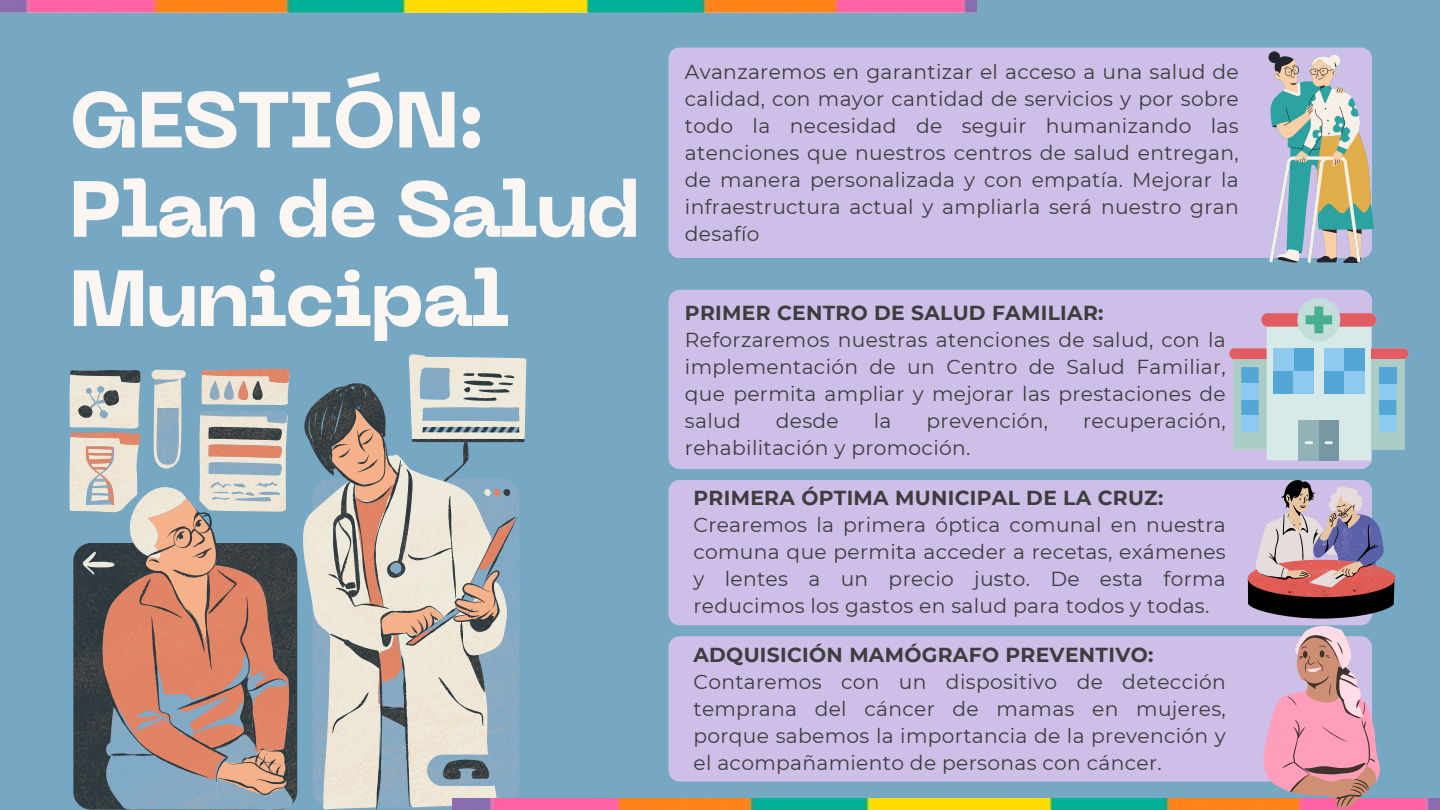
<style>
.page{position:relative;width:1440px;height:810px;background:#76a7c3}
.page>*{position:absolute;margin:0;border:0;box-sizing:border-box;transform-origin:0 0}
.t1{font:800 79px/89.2px "PP Neue Machina";letter-spacing:-.025em;color:#fbf6f1}
.t2{font:20.2px/27px "Montserrat";letter-spacing:.015em;color:#3d3d3d;text-align:justify}
.t3{font:700 20.2px "Montserrat";letter-spacing:.015em;color:#3d3d3d}
</style>
<div class="page">
<svg style="left:69px;top:354px;width:457px;height:456px"></svg>
<svg style="left:104px;top:390px;width:414px;height:420px"></svg>
<img style="left:452px;top:798px;width:988px;height:12px">
<img style="left:0;top:0;width:977px;height:12px">
<div style="left:668px;top:48px;width:701px;height:210px;background:#cebfe8"></div>
<div style="left:668px;top:290px;width:704px;height:179px;background:#cebfe8"></div>
<div style="left:668px;top:480px;width:703px;height:145px;background:#cebfe8"></div>
<div style="left:668px;top:636px;width:595px;height:146px;background:#cebfe8"></div>
<svg style="left:1263px;top:625px;width:117px;height:185px"></svg>
<svg style="left:1248px;top:480px;width:147px;height:139px"></svg>
<svg style="left:1269px;top:51px;width:105px;height:212px"></svg>
<svg style="left:1229px;top:298px;width:179px;height:162px"></svg>
<p class="t1" style="left:69px;top:83px;width:573px">GESTIÓN:<br>Plan de Salud<br>Municipal</p>
<p class="t2" style="left:685px;top:58px;width:555px">Avanzaremos en garantizar el acceso a una salud de calidad, con mayor cantidad de servicios y por sobre todo la necesidad de seguir humanizando las atenciones que nuestros centros de salud entregan, de manera personalizada y con empatía. Mejorar la infraestructura actual y ampliarla será nuestro gran desafío</p>
<h1 class="t3" style="left:685px;top:300px;width:420px">PRIMER CENTRO DE SALUD FAMILIAR:</h1>
<p class="t2" style="left:685px;top:326px;width:542px">Reforzaremos nuestras atenciones de salud, con la implementación de un Centro de Salud Familiar, que permita ampliar y mejorar las prestaciones de salud</p>
<p class="t2" style="left:776px;top:407px;width:65px">desde</p>
<p class="t2" style="left:874px;top:407px;width:19px">la</p>
<p class="t2" style="left:927px;top:407px;width:123px">prevención,</p>
<p class="t2" style="left:1083px;top:407px;width:144px">recuperación,</p>
<p class="t2" style="left:685px;top:434px;width:287px">rehabilitación y promoción.</p>
<p class="t3" style="left:693px;top:486px;width:472px">PRIMERA ÓPTIMA MUNICIPAL DE LA CRUZ:</p>
<p class="t2" style="left:693px;top:512px;width:534px">Crearemos la primera óptica comunal en nuestra comuna que permita acceder a recetas, exámenes y lentes a un precio justo. De esta forma reducimos los gastos en salud para todos y todas.</p>
<p class="t3" style="left:693px;top:642px;width:462px">ADQUISICIÓN MAMÓGRAFO PREVENTIVO:</p>
<p class="t2" style="left:693px;top:668px;width:534px">Contaremos con un dispositivo de detección temprana del cáncer de mamas en mujeres, porque sabemos la importancia de la prevención y el acompañamiento de personas con cáncer.</p>
</div>
